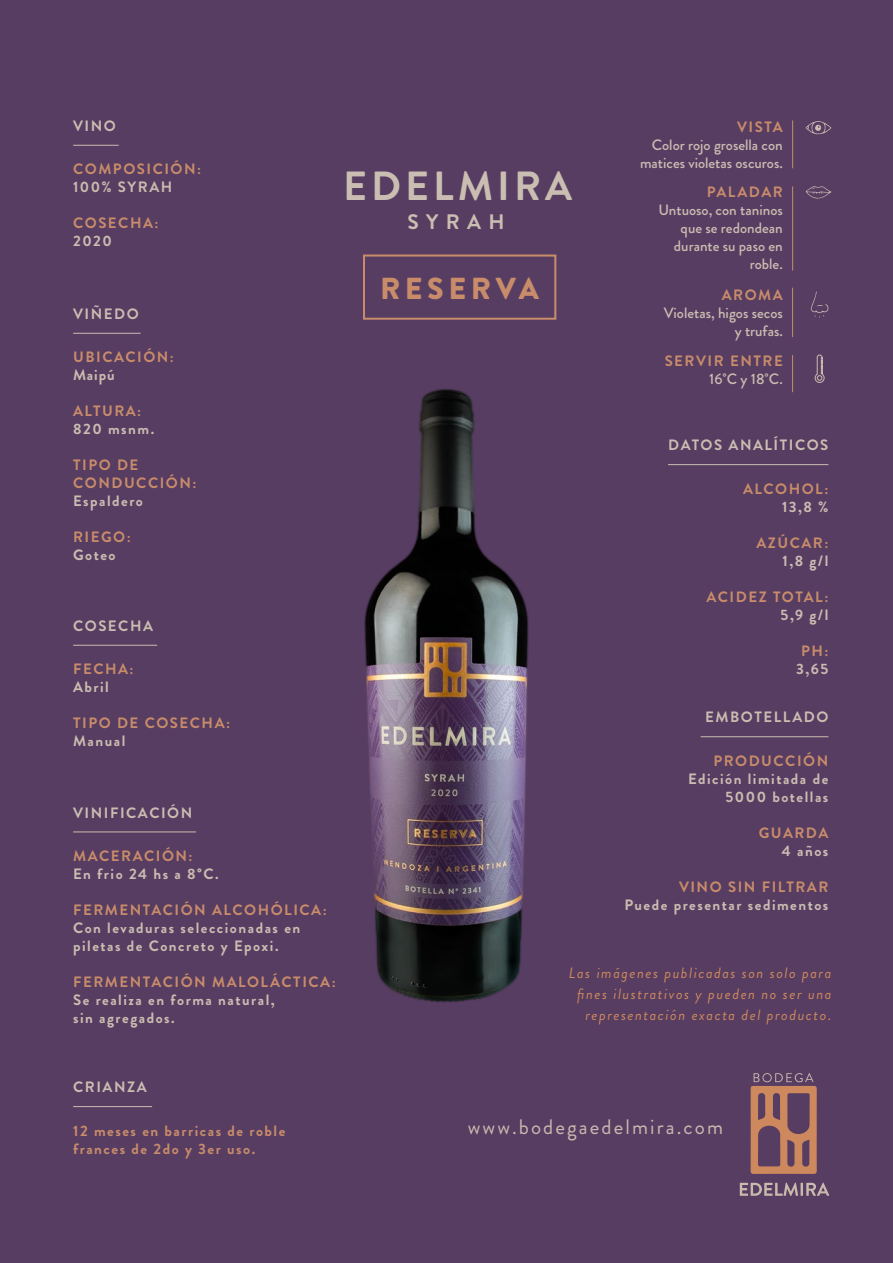
<style>
.page{position:relative;width:893px;height:1263px;background:#573d62}
.page>*{position:absolute;margin:0;border:0;box-sizing:border-box;transform-origin:0 0}
.t1{font:700 40.65px "Brandon Grotesque";letter-spacing:.1em;color:#cabdb1}
.t2{font:900 30.3px "Brandon Grotesque";letter-spacing:.15em;color:#c88c6a}
.t3{font:21px "Brandon Grotesque";letter-spacing:.1em;color:#c8bbae}
.t4{font:700 21px "Brandon Grotesque";letter-spacing:.35em;color:#cabdb1}
.t5{font:700 15px/18px "Brandon Grotesque";letter-spacing:.1em;color:#cabdb1}
.t6{font:700 15px/18px "Brandon Grotesque";letter-spacing:.1em;color:#c88c6a}
.t7{font:500 15px/18px "Brandon Grotesque";color:#cabdb1;text-align:right}
.t8{font:italic 15px/21px "Brandon Grotesque";letter-spacing:.1em;color:#cd895d;text-align:right}
.t9{font:700 15px "Brandon Grotesque";letter-spacing:.1em;color:#c8bbae}
</style>
<div class="page">
<hr style="left:73px;top:1106px;width:79px;height:1px;background:#cabdb1">
<hr style="left:73px;top:145px;width:46px;height:1px;background:#cabdb1">
<hr style="left:73px;top:333px;width:68px;height:1px;background:#cabdb1">
<hr style="left:73px;top:645px;width:84px;height:1px;background:#cabdb1">
<hr style="left:73px;top:831px;width:123px;height:1px;background:#cabdb1">
<hr style="left:701px;top:736px;width:127px;height:1px;background:#cabdb1">
<hr style="left:668px;top:464px;width:160px;height:1px;background:#cabdb1">
<svg style="left:805px;top:186px;width:26px;height:13px"></svg>
<svg style="left:805px;top:121px;width:26px;height:13px"></svg>
<svg style="left:814px;top:354px;width:11px;height:29px"></svg>
<svg style="left:811px;top:292px;width:17px;height:26px"></svg>
<hr style="left:792px;top:120px;width:1px;height:48px;background:#c88c6a">
<hr style="left:792px;top:288px;width:1px;height:49px;background:#c88c6a">
<hr style="left:792px;top:186px;width:1px;height:85px;background:#c88c6a">
<hr style="left:792px;top:355px;width:1px;height:37px;background:#c88c6a">
<img style="left:364px;top:389px;width:165px;height:614px">
<div style="left:363px;top:254px;width:193px;height:66px;border:2px solid #c88c6a"></div>
<svg style="left:740px;top:1182px;width:89px;height:14px"></svg>
<svg style="left:751px;top:1073px;width:66px;height:101px"></svg>
<p class="t5" style="left:73px;top:117px;width:44px">VINO</p>
<p class="t6" style="left:73px;top:160px;width:129px">COMPOSICIÓN:</p>
<p class="t9" style="left:73px;top:177px;width:101px">100% SYRAH</p>
<p class="t6" style="left:73px;top:214px;width:87px">COSECHA:</p>
<p class="t5" style="left:73px;top:232px;width:40px">2020</p>
<p class="t5" style="left:73px;top:305px;width:67px">VIÑEDO</p>
<p class="t6" style="left:73px;top:348px;width:102px">UBICACIÓN:</p>
<p class="t5" style="left:73px;top:366px;width:43px">Maipú</p>
<p class="t6" style="left:73px;top:402px;width:70px">ALTURA:</p>
<p class="t5" style="left:73px;top:420px;width:83px">820 msnm.</p>
<p class="t6" style="left:73px;top:456px;width:125px">TIPO DE<br>CONDUCCIÓN:</p>
<p class="t5" style="left:73px;top:492px;width:71px">Espaldero</p>
<p class="t6" style="left:73px;top:528px;width:59px">RIEGO:</p>
<p class="t5" style="left:73px;top:546px;width:44px">Goteo</p>
<p class="t5" style="left:73px;top:617px;width:81px">COSECHA</p>
<p class="t6" style="left:73px;top:660px;width:62px">FECHA:</p>
<p class="t5" style="left:73px;top:678px;width:37px">Abril</p>
<p class="t6" style="left:73px;top:714px;width:158px">TIPO DE COSECHA:</p>
<p class="t5" style="left:73px;top:732px;width:54px">Manual</p>
<p class="t5" style="left:73px;top:804px;width:121px">VINIFICACIÓN</p>
<p class="t6" style="left:73px;top:847px;width:121px">MACERACIÓN:</p>
<p class="t5" style="left:73px;top:865px;width:147px">En frio 24 hs a 8°C.</p>
<p class="t6" style="left:73px;top:901px;width:255px">FERMENTACIÓN ALCOHÓLICA:</p>
<p class="t5" style="left:73px;top:919px;width:229px">Con levaduras seleccionadas en piletas de Concreto y Epoxi.</p>
<p class="t6" style="left:73px;top:973px;width:264px">FERMENTACIÓN MALOLÁCTICA:</p>
<p class="t5" style="left:73px;top:991px;width:203px">Se realiza en forma natural, sin agregados.</p>
<h1 class="t1" style="left:343px;top:158px;width:231px">EDELMIRA</h1>
<h3 class="t4" style="left:407px;top:207px;width:99px">SYRAH</h3>
<h2 class="t2" style="left:380px;top:267px;width:160px">RESERVA</h2>
<p class="t6" style="left:737px;top:118px;width:47px">VISTA</p>
<p class="t7" style="left:640px;top:136px;width:144px">Color rojo grosella con matices violetas oscuros.</p>
<p class="t6" style="left:707px;top:183px;width:78px">PALADAR</p>
<p class="t7" style="left:658px;top:201px;width:126px">Untuoso, con taninos que se redondean durante su paso en roble.</p>
<p class="t6" style="left:722px;top:286px;width:62px">AROMA</p>
<p class="t7" style="left:664px;top:304px;width:121px">Violetas, higos secos y trufas.</p>
<p class="t6" style="left:665px;top:352px;width:120px">SERVIR ENTRE</p>
<p class="t7" style="left:709px;top:370px;width:75px">16˚C y 18˚C.</p>
<p class="t5" style="left:668px;top:436px;width:162px">DATOS ANALÍTICOS</p>
<p class="t6" style="left:743px;top:480px;width:87px">ALCOHOL:</p>
<p class="t5" style="left:782px;top:498px;width:48px">13,8 %</p>
<p class="t6" style="left:756px;top:534px;width:73px">AZÚCAR:</p>
<p class="t5" style="left:783px;top:552px;width:47px">1,8 g/l</p>
<p class="t6" style="left:706px;top:588px;width:123px">ACIDEZ TOTAL:</p>
<p class="t5" style="left:781px;top:606px;width:49px">5,9 g/l</p>
<p class="t6" style="left:801px;top:642px;width:29px">PH:</p>
<p class="t5" style="left:796px;top:660px;width:34px">3,65</p>
<p class="t5" style="left:705px;top:708px;width:125px">EMBOTELLADO</p>
<p class="t6" style="left:713px;top:752px;width:116px">PRODUCCIÓN</p>
<p class="t5" style="left:688px;top:770px;width:142px;text-align:right">Edición limitada de<br>5000 botellas</p>
<p class="t6" style="left:759px;top:824px;width:71px">GUARDA</p>
<p class="t5" style="left:782px;top:842px;width:48px">4 años</p>
<p class="t6" style="left:679px;top:878px;width:151px">VINO SIN FILTRAR</p>
<p class="t5" style="left:624px;top:896px;width:205px">Puede presentar sedimentos</p>
<p class="t8" style="left:569px;top:962px;width:264px">Las imágenes publicadas son solo para fines ilustrativos y pueden no ser una representación exacta del producto.</p>
<p class="t5" style="left:73px;top:1078px;width:75px">CRIANZA</p>
<p class="t6" style="left:73px;top:1122px;width:214px">12 meses en barricas de roble frances de 2do y 3er uso.</p>
<h3 class="t3" style="left:468px;top:1112px;width:257px">www.bodegaedelmira.com</h3>
</div>
